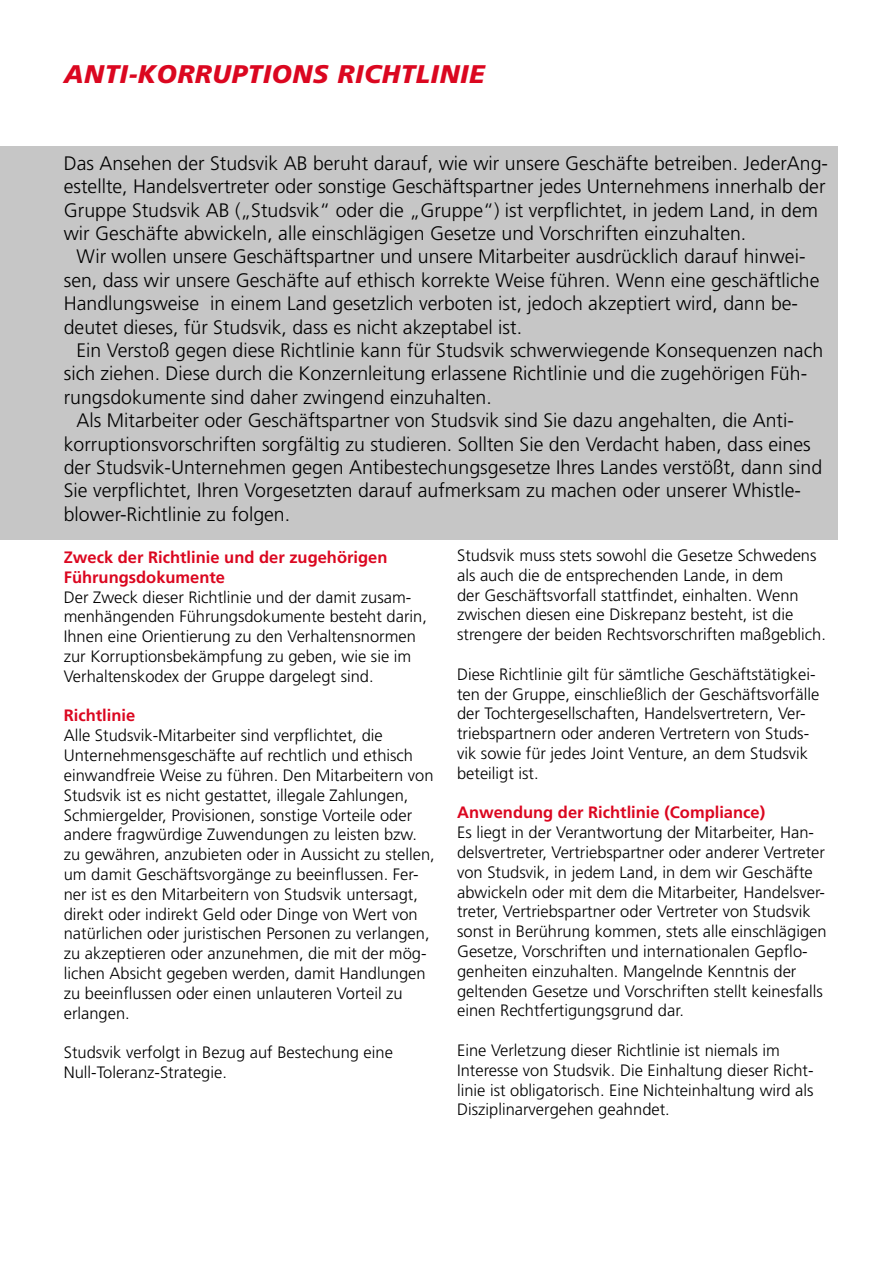
<style>
.page{position:relative;width:893px;height:1263px;background:#fff}
.page>*{position:absolute;margin:0;border:0;box-sizing:border-box;transform-origin:0 0}
.t1{font:italic 900 25.5px "Frutiger LT Std";letter-spacing:.025em;color:#db0720}
.t2{font:300 19.5px/23.4px "Frutiger LT Std";color:#000}
.t3{font:300 16.5px/19.8px "Frutiger LT Std";color:#000}
.t4{font:700 16.5px/19.8px "Frutiger LT Std";color:#db0720}
</style>
<div class="page">
<div style="left:0;top:147px;width:838px;height:393px;background:#c6c6c6"></div>
<h1 class="t1" style="left:64px;top:59px;width:423px">ANTI-KORRUPTIONS RICHTLINIE</h1>
<p class="t2" style="left:64px;top:152px;width:766px">Das Ansehen der Studsvik AB beruht darauf, wie wir unsere Geschäfte betreiben. JederAng&shy;estellte, Handelsvertreter oder sonstige Geschäftspartner jedes Unternehmens innerhalb der Gruppe Studsvik AB („Studsvik“ oder die „Gruppe“) ist verpflichtet, in jedem Land, in dem wir Geschäfte abwickeln, alle einschlägigen Gesetze und Vorschriften einzuhalten.</p>
<p class="t2" style="left:64px;top:245px;width:757px;text-indent:13px">Wir wollen unsere Geschäftspartner und unsere Mitarbeiter ausdrücklich darauf hinwei&shy;sen, dass wir unsere Geschäfte auf ethisch korrekte Weise führen. Wenn eine geschäftliche Handlungsweise in einem Land gesetzlich verboten ist, jedoch akzeptiert wird, dann be&shy;deutet dieses, für Studsvik, dass es nicht akzeptabel ist.</p>
<p class="t2" style="left:77px;top:339px;width:748px">Ein Verstoß gegen diese Richtlinie kann für Studsvik schwerwiegende Konsequenzen nach</p>
<p class="t2" style="left:64px;top:362px;width:745px">sich ziehen. Diese durch die Konzernleitung erlassene Richtlinie und die zugehörigen Füh-</p>
<p class="t2" style="left:64px;top:386px;width:430px">rungsdokumente sind daher zwingend einzuhalten.</p>
<p class="t2" style="left:77px;top:409px;width:719px">Als Mitarbeiter oder Geschäftspartner von Studsvik sind Sie dazu angehalten, die Anti-</p>
<p class="t2" style="left:64px;top:432px;width:748px">korruptionsvorschriften sorgfältig zu studieren. Sollten Sie den Verdacht haben, dass eines</p>
<p class="t2" style="left:64px;top:456px;width:760px">der Studsvik-Unternehmen gegen Antibestechungsgesetze Ihres Landes verstößt, dann sind</p>
<p class="t2" style="left:64px;top:479px;width:739px">Sie verpflichtet, Ihren Vorgesetzten darauf aufmerksam zu machen oder unserer Whistle-</p>
<p class="t2" style="left:64px;top:503px;width:228px">blower-Richtlinie zu folgen.</p>
<p class="t4" style="left:64px;top:547px;width:325px">Zweck der Richtlinie und der zugehörigen<br>Führungsdokumente</p>
<p class="t3" style="left:64px;top:587px;width:365px">Der Zweck dieser Richtlinie und der damit zusam&shy;menhängenden Führungsdokumente besteht darin, Ihnen eine Orientierung zu den Verhaltensnormen zur Korruptionsbekämpfung zu geben, wie sie im Verhaltenskodex der Gruppe dargelegt sind.</p>
<p class="t4" style="left:64px;top:706px;width:73px">Richtlinie</p>
<p class="t3" style="left:64px;top:726px;width:373px">Alle Studsvik-Mitarbeiter sind verpflichtet, die Unternehmensgeschäfte auf rechtlich und ethisch einwandfreie Weise zu führen. Den Mitarbeitern von Studsvik ist es nicht gestattet, illegale Zahlungen, Schmiergelder, Provisionen, sonstige Vorteile oder andere fragwürdige Zuwendungen zu leisten bzw. zu gewähren, anzubieten oder in Aussicht zu stellen, um damit Geschäftsvorgänge zu beeinflussen. Fer&shy;ner ist es den Mitarbeitern von Studsvik untersagt, direkt oder indirekt Geld oder Dinge von Wert von natürlichen oder juristischen Personen zu verlangen, zu akzeptieren oder anzunehmen, die mit der mög&shy;lichen Absicht gegeben werden, damit Handlungen zu beeinflussen oder einen unlauteren Vorteil zu erlangen.</p>
<p class="t3" style="left:64px;top:1043px;width:331px">Studsvik verfolgt in Bezug auf Bestechung eine<br>Null-Toleranz-Strategie.</p>
<p class="t3" style="left:457px;top:546px;width:370px">Studsvik muss stets sowohl die Gesetze Schwedens als auch die de entsprechenden Lande, in dem<br>der Geschäftsvorfall stattfindet, einhalten. Wenn zwischen diesen eine Diskrepanz besteht, ist die strengere der beiden Rechtsvorschriften maßgeblich.</p>
<p class="t3" style="left:457px;top:664px;width:364px">Diese Richtlinie gilt für sämtliche Geschäftstätigkei&shy;ten der Gruppe, einschließlich der Geschäftsvorfälle der Tochtergesellschaften, Handelsvertretern, Ver&shy;triebspartnern oder anderen Vertretern von Studs&shy;vik sowie für jedes Joint Venture, an dem Studsvik beteiligt ist.</p>
<p class="t4" style="left:457px;top:803px;width:310px">Anwendung der Richtlinie (Compliance)</p>
<p class="t3" style="left:457px;top:823px;width:371px">Es liegt in der Verantwortung der Mitarbeiter, Han&shy;delsvertreter, Vertriebspartner oder anderer Vertreter von Studsvik, in jedem Land, in dem wir Geschäfte abwickeln oder mit dem die Mitarbeiter, Handelsver&shy;treter, Vertriebspartner oder Vertreter von Studsvik sonst in Berührung kommen, stets alle einschlägigen Gesetze, Vorschriften und internationalen Gepflo&shy;genheiten einzuhalten. Mangelnde Kenntnis der geltenden Gesetze und Vorschriften stellt keinesfalls einen Rechtfertigungsgrund dar.</p>
<p class="t3" style="left:457px;top:1041px;width:358px">Eine Verletzung dieser Richtlinie ist niemals im Interesse von Studsvik. Die Einhaltung dieser Richt&shy;linie ist obligatorisch. Eine Nichteinhaltung wird als Disziplinarvergehen geahndet.</p>
</div>
